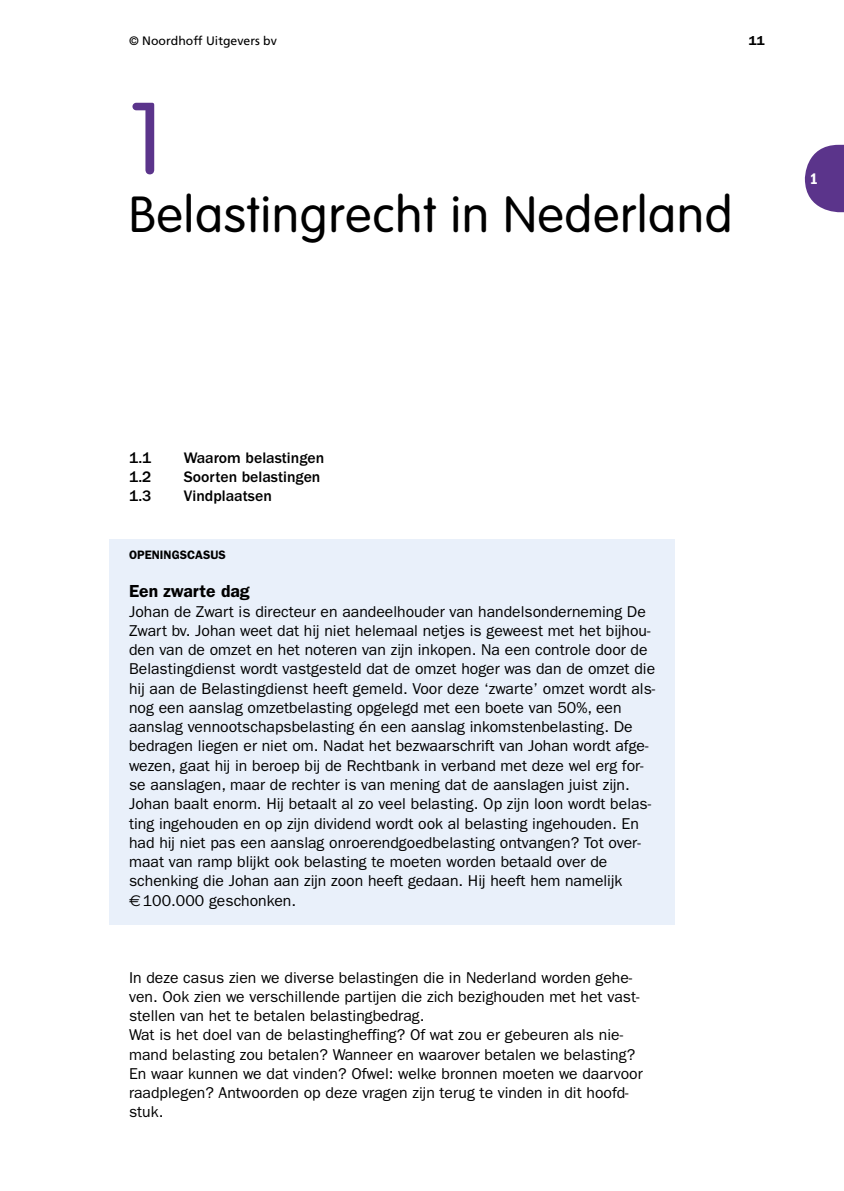
<style>
.page{position:relative;width:844px;height:1191px;background:#fff}
.page>*{position:absolute;margin:0;border:0;box-sizing:border-box;transform-origin:0 0}
.t1{font:300 99.75px "VAG Rounded Std";color:#5b348b}
.t2{font:300 49.88px "VAG Rounded Std";letter-spacing:.02em;color:#000}
.t3{font:600 17.5px "ITC Franklin Gothic Std";color:#000}
.t4{font:15.75px/19.2px "ITC Franklin Gothic Std";color:#000}
.t5{font:500 15.75px "ITC Franklin Gothic Std";color:#000}
.t6{font:15.75px "ITC Franklin Gothic Std Dm Cd";color:#fff}
.t7{font:600 13.12px "ITC Franklin Gothic Std";color:#000}
.t8{font:12.25px "Frutiger LT Std";color:#000}
.t9{font:600 12.25px "ITC Franklin Gothic Std";color:#000}
.s1{font-family:"Euro Sans"}
</style>
<div class="page">
<svg style="left:804px;top:145px;width:39px;height:67px"></svg>
<div style="left:109px;top:539px;width:566px;height:385px;background:#e9f0fa"></div>
<p class="t8" style="left:129px;top:33px;width:149px">© Noordhoff Uitgevers bv</p>
<p class="t7" style="left:748px;top:32px;width:17px">11</p>
<h1 class="t1" style="left:129px;top:82px;width:37px">1</h1>
<h2 class="t2" style="left:129px;top:185px;width:605px">Belastingrecht in Nederland</h2>
<p class="t6" style="left:809px;top:169px;width:10px">1</p>
<p class="t5" style="left:129px;top:448px;width:24px">1.1</p>
<p class="t5" style="left:184px;top:448px;width:142px">Waarom belastingen</p>
<p class="t5" style="left:129px;top:468px;width:24px">1.2</p>
<p class="t5" style="left:184px;top:468px;width:138px">Soorten belastingen</p>
<p class="t5" style="left:129px;top:487px;width:24px">1.3</p>
<p class="t5" style="left:184px;top:487px;width:90px">Vindplaatsen</p>
<p class="t9" style="left:129px;top:547px;width:98px">OPENINGSCASUS</p>
<p class="t3" style="left:129px;top:581px;width:122px">Een zwarte dag</p>
<p class="t4" style="left:129px;top:602px;width:527px">Johan de Zwart is directeur en aandeelhouder van handelsonderneming De Zwart bv. Johan weet dat hij niet helemaal netjes is geweest met het bijhou&shy;den van de omzet en het noteren van zijn inkopen. Na een controle door de Belastingdienst wordt vastgesteld dat de omzet hoger was dan de omzet die hij aan de Belastingdienst heeft gemeld. Voor deze ‘zwarte’ omzet wordt als&shy;nog een aanslag omzetbelasting opgelegd met een boete van 50%, een aanslag vennootschapsbelasting én een aanslag inkomstenbelasting. De bedragen liegen er niet om. Nadat het bezwaarschrift van Johan wordt afge&shy;wezen, gaat hij in beroep bij de Rechtbank in verband met deze wel erg for&shy;se aanslagen, maar de rechter is van mening dat de aanslagen juist zijn.<br>Johan baalt enorm. Hij betaalt al zo veel belasting. Op zijn loon wordt belas&shy;ting ingehouden en op zijn dividend wordt ook al belasting ingehouden. En had hij niet pas een aanslag onroerendgoedbelasting ontvangen? Tot over&shy;maat van ramp blijkt ook belasting te moeten worden betaald over de schenking die Johan aan zijn zoon heeft gedaan. Hij heeft hem namelijk<br><span class="s1">E</span> 100.000 geschonken.</p>
<p class="t4" style="left:129px;top:967px;width:515px">In deze casus zien we diverse belastingen die in Nederland worden gehe&shy;ven. Ook zien we verschillende partijen die zich bezighouden met het vast&shy;stellen van het te betalen belastingbedrag.<br>Wat is het doel van de belastingheffing? Of wat zou er gebeuren als nie&shy;mand belasting zou betalen? Wanneer en waarover betalen we belasting?<br>En waar kunnen we dat vinden? Ofwel: welke bronnen moeten we daarvoor raadplegen? Antwoorden op deze vragen zijn terug te vinden in dit hoofd&shy;stuk.</p>
</div>
